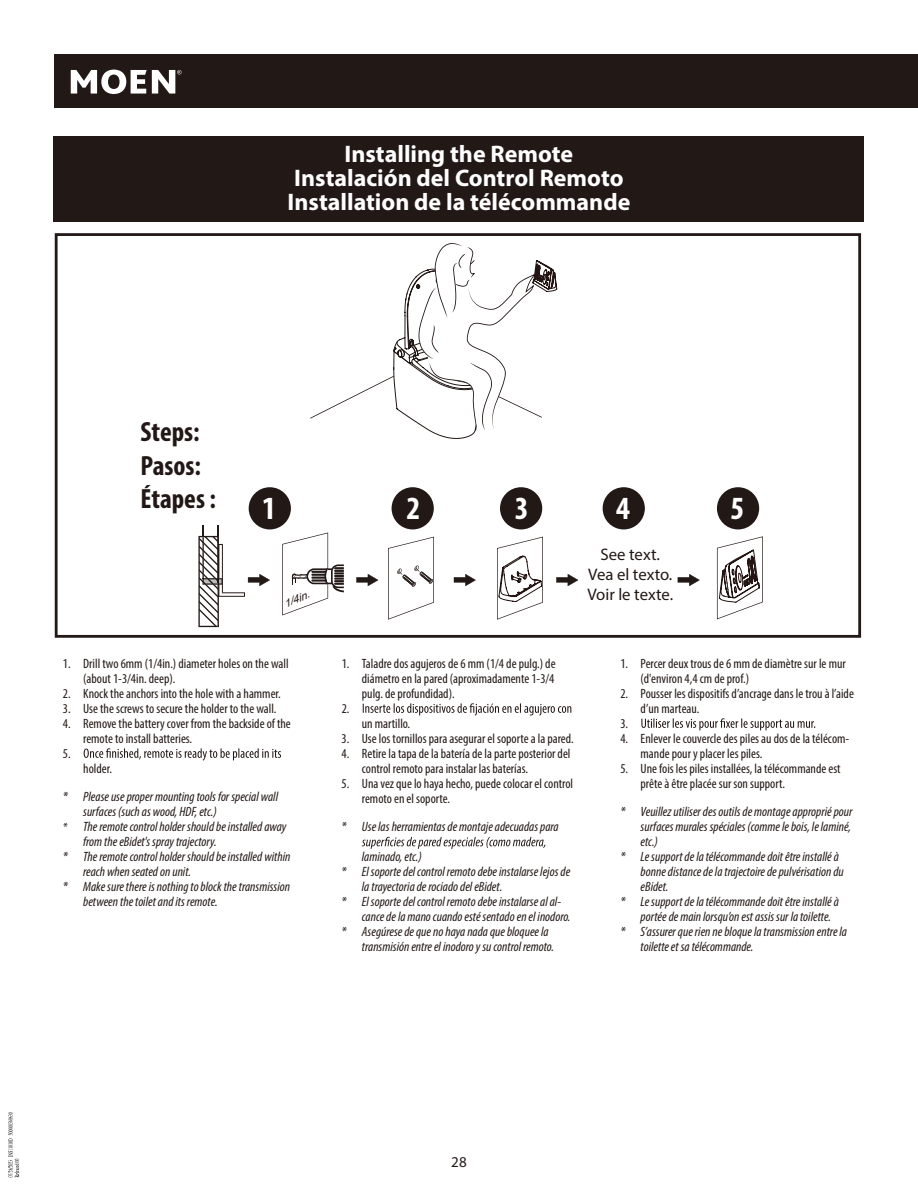
<style>
.page{position:relative;width:918px;height:1188px;background:#fff}
.page>*{position:absolute;margin:0;border:0;box-sizing:border-box;transform-origin:0 0}
.t1{font:700 condensed 32.4px "Myriad Pro";color:#fff}
.t2{font:700 condensed 27.9px/33.5px "Myriad Pro";color:#221815}
.t3{font:700 24px/24px "Myriad Pro";color:#fff;text-align:center}
.t4{font:16.8px/20.1px "Myriad Pro";color:#221815;text-align:center}
.t5{font:15px "Myriad Pro";color:#221815}
.t6{font:italic condensed 13.5px "Myriad Pro";color:#221815}
.t7{font:condensed 13.5px/15px "Myriad Pro";color:#221815}
.t8{font:italic 10.65px "Arial";color:#221815;scale:1.04 1}
.s1{font-size:12px}
</style>
<div class="page">
<div style="left:54px;top:54px;width:864px;height:54px;background:#221815"></div>
<svg style="left:71px;top:70px;width:111px;height:24px"></svg>
<div style="left:54px;top:136px;width:810px;height:85px;background:#221815"></div>
<div style="left:55px;top:233px;width:806px;height:405px;border:3px solid #221815"></div>
<svg style="left:198px;top:525px;width:72px;height:102px"></svg>
<svg style="left:388px;top:537px;width:46px;height:83px"></svg>
<svg style="left:356px;top:574px;width:22px;height:12px"></svg>
<svg style="left:454px;top:574px;width:22px;height:12px"></svg>
<svg style="left:556px;top:574px;width:22px;height:12px"></svg>
<svg style="left:282px;top:532px;width:62px;height:83px"></svg>
<svg style="left:678px;top:574px;width:22px;height:12px"></svg>
<svg style="left:717px;top:536px;width:46px;height:83px"></svg>
<svg style="left:310px;top:243px;width:247px;height:196px"></svg>
<svg style="left:497px;top:537px;width:46px;height:83px"></svg>
<div style="left:249px;top:487px;width:42px;height:42px;background:#221815;border-radius:50%"></div>
<div style="left:392px;top:487px;width:42px;height:42px;background:#221815;border-radius:50%"></div>
<div style="left:500px;top:487px;width:42px;height:42px;background:#221815;border-radius:50%"></div>
<div style="left:717px;top:487px;width:42px;height:42px;background:#221815;border-radius:50%"></div>
<div style="left:603px;top:487px;width:42px;height:42px;background:#221815;border-radius:50%"></div>
<svg style="left:641px;top:718px;width:174px;height:12px"></svg>
<svg style="left:363px;top:703px;width:208px;height:12px"></svg>
<svg style="left:362px;top:837px;width:184px;height:12px"></svg>
<svg style="left:84px;top:748px;width:197px;height:13px"></svg>
<svg style="left:8px;top:1112px;width:11px;height:65px"></svg>
<h3 class="t3" style="left:288px;top:141px;width:344px">Installing the Remote<br>Instalación del Control Remoto<br>Installation de la télécommande</h3>
<h2 class="t2" style="left:140px;top:415px;width:77px">Steps:<br>Pasos:<br>Étapes :</h2>
<h1 class="t1" style="left:262px;top:488px;width:15px">1</h1>
<h1 class="t1" style="left:407px;top:488px;width:15px">2</h1>
<h1 class="t1" style="left:515px;top:488px;width:15px">3</h1>
<h1 class="t1" style="left:616px;top:488px;width:15px">4</h1>
<h1 class="t1" style="left:731px;top:488px;width:15px">5</h1>
<p class="t8" style="left:281px;top:598px;width:28px;rotate:-23deg">1/4in.</p>
<p class="t4" style="left:587px;top:544px;width:87px">See text.<br>Vea el texto.<br>Voir le texte.</p>
<p class="t7" style="left:83px;top:656px;width:207px;text-indent:-20px">1. Drill two 6mm (1/4in.) diameter holes on the wall (about 1-3/4in. deep).</p>
<p class="t7" style="left:63px;top:686px;width:219px">2. Knock the anchors into the hole with a hammer.</p>
<p class="t7" style="left:63px;top:701px;width:215px">3. Use the screws to secure the holder to the wall.</p>
<p class="t7" style="left:63px;top:716px;width:229px">4. Remove the battery cover from the backside of the</p>
<p class="t7" style="left:83px;top:731px;width:111px">remote to install batteries.</p>
<p class="t7" style="left:63px;top:746px;width:9px">5.</p>
<p class="t7" style="left:83px;top:761px;width:30px">holder.</p>
<p class="t6" style="left:63px;top:789px;width:217px">* Please use proper mounting tools for special wall</p>
<p class="t6" style="left:83px;top:804px;width:135px">surfaces (such as wood, HDF, etc.)</p>
<p class="t6" style="left:63px;top:819px;width:225px"><span class="s1">*</span> The remote control holder should be installed away</p>
<p class="t6" style="left:83px;top:834px;width:135px">from the eBidet's spray trajectory.</p>
<p class="t6" style="left:63px;top:849px;width:229px">* The remote control holder should be installed within</p>
<p class="t6" style="left:83px;top:864px;width:109px">reach when seated on unit.</p>
<p class="t6" style="left:63px;top:879px;width:229px">* Make sure there is nothing to block the transmission</p>
<p class="t6" style="left:83px;top:894px;width:136px">between the toilet and its remote.</p>
<p class="t7" style="left:342px;top:656px;width:215px">1. Taladre dos agujeros de 6 mm (1/4 de pulg.) de</p>
<p class="t7" style="left:362px;top:671px;width:194px">diámetro en la pared (aproximadamente 1-3/4</p>
<p class="t7" style="left:362px;top:686px;width:94px">pulg. de profundidad).</p>
<p class="t7" style="left:342px;top:701px;width:9px">2.</p>
<p class="t7" style="left:362px;top:716px;width:50px">un martillo.</p>
<p class="t7" style="left:342px;top:731px;width:233px">3. Use los tornillos para asegurar el soporte a la pared.</p>
<p class="t7" style="left:362px;top:746px;width:210px;text-indent:-20px">4. Retire la tapa de la batería de la parte posterior del control remoto para instalar las baterías.</p>
<p class="t7" style="left:362px;top:776px;width:213px;text-indent:-20px">5. Una vez que lo haya hecho, puede colocar el control remoto en el soporte.</p>
<p class="t6" style="left:342px;top:819px;width:219px">* Use las herramientas de montaje adecuadas para</p>
<p class="t6" style="left:362px;top:849px;width:62px">laminado, etc.)</p>
<p class="t6" style="left:342px;top:864px;width:230px">* El soporte del control remoto debe instalarse lejos de</p>
<p class="t6" style="left:362px;top:879px;width:142px">la trayectoria de rociado del eBidet.</p>
<p class="t6" style="left:342px;top:894px;width:221px">* El soporte del control remoto debe instalarse al al-</p>
<p class="t6" style="left:362px;top:909px;width:210px">cance de la mano cuando esté sentado en el inodoro.</p>
<p class="t6" style="left:342px;top:924px;width:209px">* Asegúrese de que no haya nada que bloquee la</p>
<p class="t6" style="left:362px;top:939px;width:194px">transmisión entre el inodoro y su control remoto.</p>
<p class="t7" style="left:641px;top:656px;width:207px;text-indent:-20px">1. Percer deux trous de 6 mm de diamètre sur le mur (d'environ 4,4 cm de prof.)</p>
<p class="t7" style="left:620px;top:686px;width:235px">2. Pousser les dispositifs d’ancrage dans le trou à l’aide</p>
<p class="t7" style="left:641px;top:701px;width:60px">d’un marteau.</p>
<p class="t7" style="left:620px;top:716px;width:9px">3.</p>
<p class="t7" style="left:641px;top:731px;width:210px;text-indent:-20px">4. Enlever le couvercle des piles au dos de la télécom&shy;mande pour y placer les piles.</p>
<p class="t7" style="left:641px;top:761px;width:202px;text-indent:-20px">5. Une fois les piles installées, la télécommande est prête à être placée sur son support.</p>
<p class="t6" style="left:620px;top:804px;width:234px">* Veuillez utiliser des outils de montage approprié pour</p>
<p class="t6" style="left:641px;top:819px;width:212px">surfaces murales spéciales (comme le bois, le laminé,</p>
<p class="t6" style="left:641px;top:834px;width:19px">etc.)</p>
<p class="t6" style="left:620px;top:849px;width:220px">* Le support de la télécommande doit être installé à</p>
<p class="t6" style="left:641px;top:864px;width:205px">bonne distance de la trajectoire de pulvérisation du</p>
<p class="t6" style="left:641px;top:879px;width:29px">eBidet.</p>
<p class="t6" style="left:620px;top:894px;width:220px">* Le support de la télécommande doit être installé à</p>
<p class="t6" style="left:641px;top:909px;width:192px">portée de main lorsqu’on est assis sur la toilette.</p>
<p class="t6" style="left:620px;top:924px;width:228px">* S’assurer que rien ne bloque la transmission entre la</p>
<p class="t6" style="left:641px;top:939px;width:114px">toilette et sa télécommande.</p>
<p class="t5" style="left:451px;top:1152px;width:17px">28</p>
</div>
